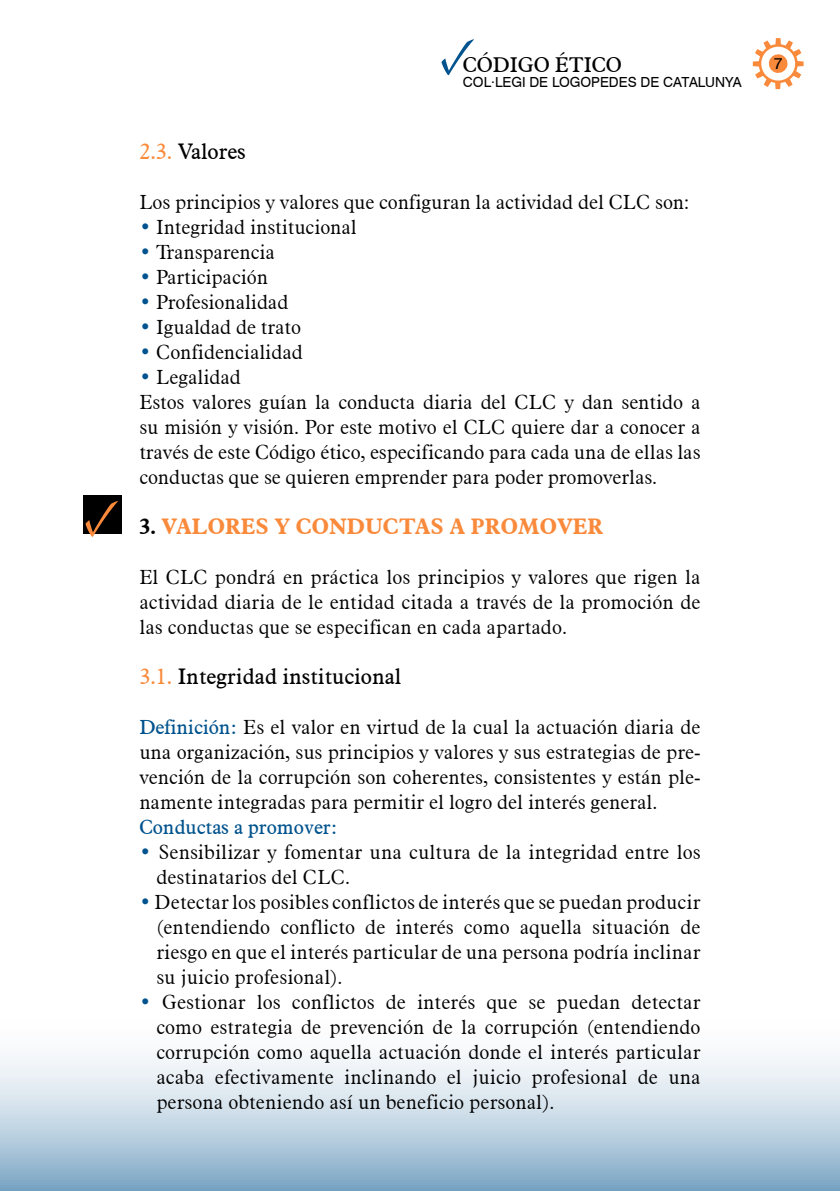
<style>
.page{position:relative;width:840px;height:1191px;background:#fff}
.page>*{position:absolute;margin:0;border:0;box-sizing:border-box;transform-origin:0 0}
.t1{font:53.2px "Minion Pro";color:#fa8a3b}
.subtitol_CodiECLC{font:22px "Aldine 721 BT";color:#000}
.Titol_CodiECLC{font:700 22px "Aldine 721 BT";color:#fa8a3b}
.t2{font:21px "Aldine 721 BT";color:#000}
.text_CodiECLC_es{font:300 20px/25px "Aldine 721 BT";letter-spacing:-.005em;color:#000;text-align:justify}
.text_CodiECLC_es-2{font:20px "Aldine 721 BT";color:#00538e}
.t3{font:16px "Swiss 721 BT";color:#000}
.t4{font:14px "Swiss 721 BT";color:#000}
.s1{font-family:"Minion Pro";font-size:53.2px;color:#00538e}
.s2{color:#fa8a3b}
.s3{color:#00538e}
.s4{color:#000}
.s5{font-weight:400;color:#00538e}
</style>
<div class="page">
<svg style="left:752px;top:38px;width:51px;height:51px"></svg>
<svg style="left:0;top:1056px;width:839px;height:135px;background:#c0d4e2"></svg>
<div style="left:84px;top:495px;width:38px;height:39px;background:#000"></div>
<p class="t2" style="left:439px;top:51px;width:184px"><span class="s1">✓</span>CÓDIGO ÉTICO</p>
<p class="t4" style="left:462px;top:73px;width:280px">COL·LEGI DE LOGOPEDES DE CATALUNYA</p>
<p class="t1" style="left:84px;top:481px;width:38px">✓</p>
<p class="subtitol_CodiECLC" style="left:139px;top:137px;width:108px"><span class="s2">2.3.</span> Valores</p>
<p class="text_CodiECLC_es" style="left:139px;top:189px;width:551px">Los principios y valores que configuran la actividad del CLC son:</p>
<p class="text_CodiECLC_es" style="left:139px;top:214px;width:219px"><span class="s3">•</span> Integridad institucional</p>
<p class="text_CodiECLC_es" style="left:139px;top:239px;width:137px"><span class="s3">•</span> Transparencia</p>
<p class="text_CodiECLC_es" style="left:139px;top:264px;width:130px"><span class="s3">•</span> Participación</p>
<p class="text_CodiECLC_es" style="left:139px;top:289px;width:150px"><span class="s3">•</span> Profesionalidad</p>
<p class="text_CodiECLC_es" style="left:139px;top:314px;width:163px"><span class="s3">•</span> Igualdad de trato</p>
<p class="text_CodiECLC_es" style="left:139px;top:339px;width:165px"><span class="s3">•</span> Confidencialidad</p>
<p class="text_CodiECLC_es" style="left:139px;top:364px;width:103px"><span class="s3">•</span> Legalidad</p>
<p class="text_CodiECLC_es" style="left:139px;top:389px;width:562px">Estos valores guían la conducta diaria del CLC y dan sentido a su misión y visión. Por este motivo el CLC quiere dar a conocer a través de este Código ético, especificando para cada una de ellas las conductas que se quieren emprender para poder promoverlas.</p>
<p class="Titol_CodiECLC" style="left:139px;top:512px;width:465px"><span class="s4">3.</span> VALORES Y CONDUCTAS A PROMOVER</p>
<p class="text_CodiECLC_es" style="left:139px;top:564px;width:562px">El CLC pondrá en práctica los principios y valores que rigen la actividad diaria de le entidad citada a través de la promoción de las conductas que se especifican en cada apartado.</p>
<p class="subtitol_CodiECLC" style="left:139px;top:662px;width:263px"><span class="s2">3.1.</span> Integridad institucional</p>
<p class="text_CodiECLC_es" style="left:139px;top:714px;width:562px"><span class="s5">Definición:</span> Es el valor en virtud de la cual la actuación diaria de una organización, sus principios y valores y sus estrategias de pre&shy;vención de la corrupción son coherentes, consistentes y están ple&shy;namente integradas para permitir el logro del interés general.</p>
<p class="text_CodiECLC_es-2" style="left:139px;top:814px;width:199px">Conductas a promover:</p>
<p class="text_CodiECLC_es" style="left:156px;top:839px;width:545px;text-indent:-17px"><span class="s3">•</span> Sensibilizar y fomentar una cultura de la integridad entre los destinatarios del CLC.</p>
<p class="text_CodiECLC_es" style="left:156px;top:889px;width:545px;text-indent:-17px"><span class="s3">•</span> Detectar los posibles conflictos de interés que se puedan producir (entendiendo conflicto de interés como aquella situación de riesgo en que el interés particular de una persona podría inclinar su juicio profesional).</p>
<p class="text_CodiECLC_es" style="left:156px;top:989px;width:545px;text-indent:-17px"><span class="s3">•</span> Gestionar los conflictos de interés que se puedan detectar como estrategia de prevención de la corrupción (entendiendo corrupción como aquella actuación donde el interés particular acaba efectivamente inclinando el juicio profesional de una persona obteniendo así un beneficio personal).</p>
<p class="t3" style="left:773px;top:54px;width:10px">7</p>
</div>
